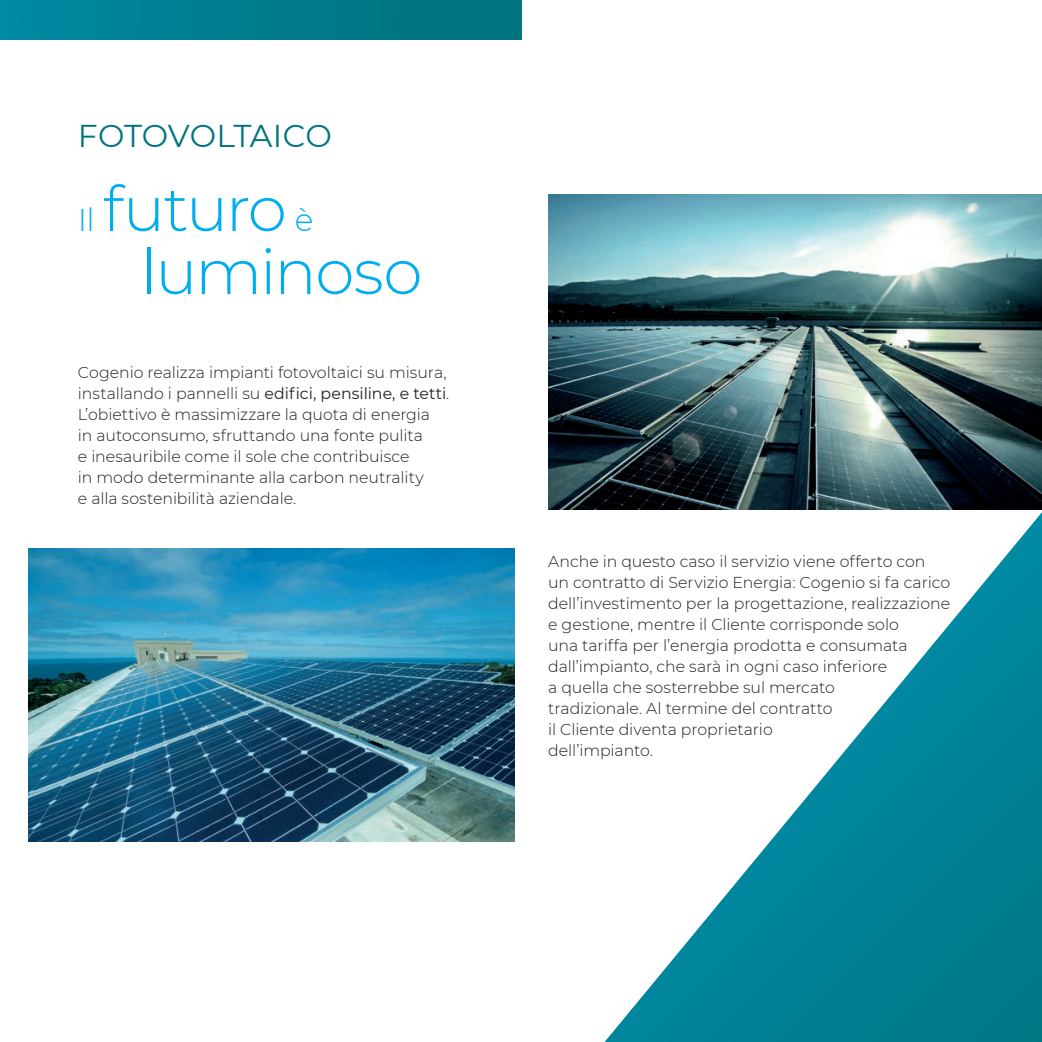
<style>
.page{position:relative;width:1042px;height:1042px;background:#fff}
.page>*{position:absolute;margin:0;border:0;box-sizing:border-box;transform-origin:0 0}
.t1{font:300 63px/63px "Montserrat";letter-spacing:-.035em;color:#00aeef}
.t2{font:31.5px "Montserrat";letter-spacing:-.005em;color:#007480}
.t3{font:300 15.75px/21px "Montserrat";color:#231f20}
.s1{font-size:31.5px}
.s2{font-weight:400}
</style>
<div class="page">
<img style="left:28px;top:548px;width:487px;height:293px">
<img style="left:548px;top:195px;width:494px;height:315px">
<svg style="left:604px;top:512px;width:438px;height:530px"></svg>
<div style="left:0;top:0;width:522px;height:40px;background:linear-gradient(to right,#0088a1,#00727c)"></div>
<h2 class="t2" style="left:78px;top:114px;width:255px">FOTOVOLTAICO</h2>
<h1 class="t1" style="left:141px;top:175px;width:283px;text-indent:-63px"><span class="s1">Il</span> futuro <span class="s1">è </span>luminoso</h1>
<p class="t3" style="left:78px;top:361px;width:373px">Cogenio realizza impianti fotovoltaici su misura, installando i pannelli su <span class="s2">edifici, pensiline, e tetti</span>.<br>L’obiettivo è massimizzare la quota di energia<br>in autoconsumo, sfruttando una fonte pulita<br>e inesauribile come il sole che contribuisce<br>in modo determinante alla carbon neutrality<br>e alla sostenibilità aziendale.</p>
<p class="t3" style="left:548px;top:550px;width:404px">Anche in questo caso il servizio viene offerto con un contratto di Servizio Energia: Cogenio si fa carico dell’investimento per la progettazione, realizzazione e gestione, mentre il Cliente corrisponde solo<br>una tariffa per l’energia prodotta e consumata dall’impianto, che sarà in ogni caso inferiore<br>a quella che sosterrebbe sul mercato<br>tradizionale. Al termine del contratto<br>il Cliente diventa proprietario<br>dell’impianto.</p>
</div>
